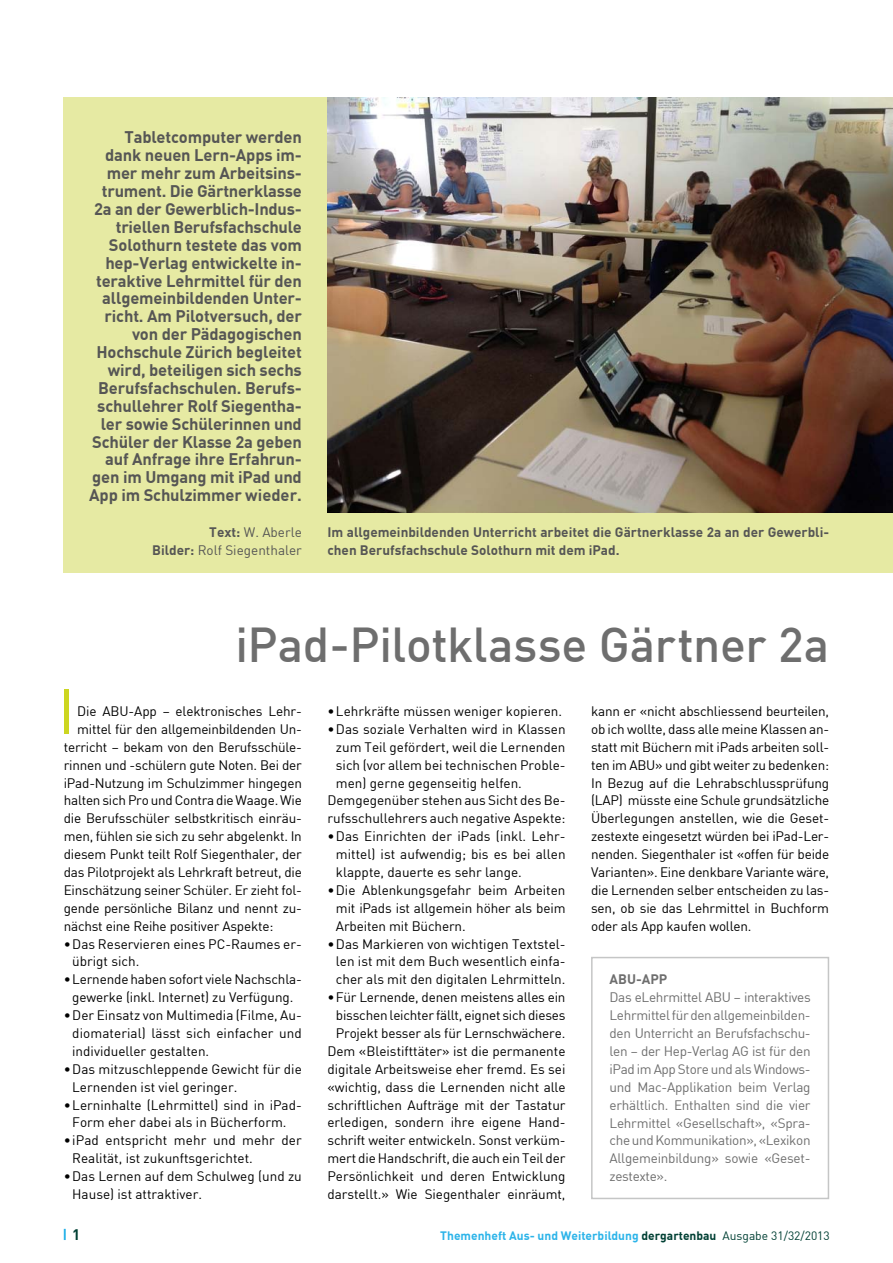
<style>
.page{position:relative;width:893px;height:1263px;background:#fff}
.page>*{position:absolute;margin:0;border:0;box-sizing:border-box;transform-origin:0 0}
.t1{font:500 48px "DIN Offc Pro";letter-spacing:-.005em;color:#6e6e6e}
.t2{font:700 16.5px/17.9px "DIN Offc Pro";letter-spacing:-.01em;color:#565655;text-align:right}
.t3{font:700 15px "DIN Offc Pro";color:#004034}
.t4{font:13.5px/17.9px "DIN Offc Pro";letter-spacing:-.005em;color:#000;text-align:justify}
.t5{font:13.5px/17.9px "DIN Offc Pro";letter-spacing:-.015em;color:#6e6e6e;text-align:justify}
.t6{font:700 13.5px/17.9px "DIN Offc Pro";color:#565655}
.t7{font:13.5px/17.9px "DIN Offc Pro";color:#565655;text-align:right}
.t8{font:700 13.5px "DIN Offc Pro";color:#6e6e6e}
.t9{font:700 12px "DIN Offc Pro";color:#2cb4e9}
.s1{font-weight:700}
.s2{color:#004034}
.s3{font-weight:400;color:#004034}
</style>
<div class="page">
<div style="left:64px;top:98px;width:829px;height:475px;background:#e6eaa3"></div>
<svg style="left:64px;top:1229px;width:2px;height:11px"></svg>
<div style="left:591px;top:957px;width:238px;height:242px;border:2px solid #c5c6c6"></div>
<hr style="left:64px;top:689px;width:4px;height:45px;background:#ccd621">
<img style="left:327px;top:98px;width:566px;height:414px">
<p class="t2" style="left:89px;top:126px;width:214px">Tabletcomputer werden dank neuen Lern-Apps im&shy;mer mehr zum Arbeitsins&shy;trument. Die Gärtnerklasse<br>2a an der Gewerblich-Indus&shy;triellen Berufsfachschule<br>Solothurn testete das vom hep-Verlag entwickelte in&shy;teraktive Lehrmittel für den allgemeinbildenden Unter&shy;richt. Am Pilotversuch, der von der Pädagogischen<br>Hochschule Zürich begleitet wird, beteiligen sich sechs<br>Berufsfachschulen. Berufs&shy;schullehrer Rolf Siegentha&shy;ler sowie Schülerinnen und<br>Schüler der Klasse 2a geben auf Anfrage ihre Erfahrun&shy;gen im Umgang mit iPad und<br>App im Schulzimmer wieder.</p>
<p class="t7" style="left:152px;top:522px;width:151px"><span class="s1">Text:</span> W. Aberle<br><span class="s1">Bilder:</span> Rolf Siegenthaler</p>
<p class="t6" style="left:327px;top:521px;width:503px">Im allgemeinbildenden Unterricht arbeitet die Gärtnerklasse 2a an der Gewerbli&shy;chen Berufsfachschule Solothurn mit dem iPad.</p>
<h1 class="t1" style="left:235px;top:606px;width:595px">iPad-Pilotklasse Gärtner 2a</h1>
<p class="t4" style="left:77px;top:701px;width:224px">Die ABU-App – elektronisches Lehr-</p>
<p class="t4" style="left:77px;top:719px;width:226px">mittel für den allgemeinbildenden Un-</p>
<p class="t4" style="left:64px;top:737px;width:240px">terricht – bekam von den Berufsschüle-</p>
<p class="t4" style="left:64px;top:754px;width:240px">rinnen und -schülern gute Noten. Bei der</p>
<p class="t4" style="left:64px;top:772px;width:240px">iPad-Nutzung im Schulzimmer hingegen</p>
<p class="t4" style="left:64px;top:790px;width:240px">halten sich Pro und Contra die Waage. Wie</p>
<p class="t4" style="left:64px;top:808px;width:240px">die Berufsschüler selbstkritisch einräu-</p>
<p class="t4" style="left:64px;top:826px;width:240px">men, fühlen sie sich zu sehr abgelenkt. In</p>
<p class="t4" style="left:64px;top:844px;width:240px">diesem Punkt teilt Rolf Siegenthaler, der</p>
<p class="t4" style="left:64px;top:862px;width:240px">das Pilotprojekt als Lehrkraft betreut, die</p>
<p class="t4" style="left:64px;top:880px;width:240px">Einschätzung seiner Schüler. Er zieht fol-</p>
<p class="t4" style="left:64px;top:898px;width:240px">gende persönliche Bilanz und nennt zu-</p>
<p class="t4" style="left:64px;top:915px;width:211px">nächst eine Reihe positiver Aspekte:</p>
<p class="t4" style="left:72px;top:933px;width:231px;text-indent:-8px">• Das Reservieren eines PC-Raumes er&shy;übrigt sich.</p>
<p class="t4" style="left:64px;top:969px;width:240px;text-align:center">• Lernende haben sofort viele Nachschla&shy;gewerke (inkl. Internet) zu Verfügung.</p>
<p class="t4" style="left:72px;top:1005px;width:231px;text-indent:-9px">• Der Einsatz von Multimedia (Filme, Au&shy;diomaterial) lässt sich einfacher und individueller gestalten.</p>
<p class="t4" style="left:72px;top:1059px;width:231px;text-indent:-9px">• Das mitzuschleppende Gewicht für die<br>Lernenden ist viel geringer.</p>
<p class="t4" style="left:64px;top:1094px;width:240px;text-align:center">• Lerninhalte (Lehrmittel) sind in iPad-<br>Form eher dabei als in Bücherform.</p>
<p class="t4" style="left:72px;top:1130px;width:231px;text-indent:-9px">• iPad entspricht mehr und mehr der<br>Realität, ist zukunftsgerichtet.</p>
<p class="t4" style="left:72px;top:1166px;width:231px;text-indent:-9px">• Das Lernen auf dem Schulweg (und zu<br>Hause) ist attraktiver.</p>
<p class="t4" style="left:327px;top:701px;width:236px">• Lehrkräfte müssen weniger kopieren.</p>
<p class="t4" style="left:327px;top:719px;width:240px">• Das soziale Verhalten wird in Klassen</p>
<p class="t4" style="left:336px;top:737px;width:231px">zum Teil gefördert, weil die Lernenden</p>
<p class="t4" style="left:336px;top:754px;width:231px">sich (vor allem bei technischen Proble-</p>
<p class="t4" style="left:336px;top:772px;width:187px">men) gerne gegenseitig helfen.</p>
<p class="t4" style="left:327px;top:790px;width:240px">Demgegenüber stehen aus Sicht des Be-</p>
<p class="t4" style="left:327px;top:808px;width:240px">rufsschullehrers auch negative Aspekte:</p>
<p class="t4" style="left:336px;top:826px;width:231px;text-indent:-9px">• Das Einrichten der iPads (inkl. Lehr&shy;mittel) ist aufwendig; bis es bei allen klappte, dauerte es sehr lange.</p>
<p class="t4" style="left:336px;top:880px;width:231px;text-indent:-8px">• Die Ablenkungsgefahr beim Arbeiten mit iPads ist allgemein höher als beim Arbeiten mit Büchern.</p>
<p class="t4" style="left:336px;top:933px;width:231px;text-indent:-8px">• Das Markieren von wichtigen Textstel&shy;len ist mit dem Buch wesentlich einfa&shy;cher als mit den digitalen Lehrmitteln.</p>
<p class="t4" style="left:327px;top:987px;width:240px;text-align:right">• Für Lernende, denen meistens alles ein bisschen leichter fällt, eignet sich dieses Projekt besser als für Lernschwächere.<br>Dem «Bleistifttäter» ist die permanente digitale Arbeitsweise eher fremd. Es sei «wichtig, dass die Lernenden nicht alle schriftlichen Aufträge mit der Tastatur erledigen, sondern ihre eigene Hand&shy;schrift weiter entwickeln. Sonst verküm&shy;mert die Handschrift, die auch ein Teil der Persönlichkeit und deren Entwicklung darstellt.» Wie Siegenthaler einräumt,</p>
<p class="t4" style="left:591px;top:701px;width:240px">kann er «nicht abschliessend beurteilen, ob ich wollte, dass alle meine Klassen an&shy;statt mit Büchern mit iPads arbeiten soll&shy;ten im ABU» und gibt weiter zu bedenken:<br>In Bezug auf die Lehrabschlussprüfung (LAP) müsste eine Schule grundsätzliche Überlegungen anstellen, wie die Geset&shy;zestexte eingesetzt würden bei iPad-Ler&shy;nenden. Siegenthaler ist «offen für beide Varianten». Eine denkbare Variante wäre, die Lernenden selber entscheiden zu las&shy;sen, ob sie das Lehrmittel in Buchform oder als App kaufen wollen.</p>
<p class="t8" style="left:610px;top:968px;width:59px">ABU-APP</p>
<p class="t5" style="left:609px;top:987px;width:203px">Das eLehrmittel ABU – interaktives Lehrmittel für den allgemeinbilden&shy;den Unterricht an Berufsfachschu&shy;len – der Hep-Verlag AG ist für den iPad im App Store und als Windows&shy;und Mac-Applikation beim Verlag erhältlich. Enthalten sind die vier Lehrmittel «Gesellschaft», «Spra&shy;cheundKommunikation»,«Lexikon Allgemeinbildung» sowie «Geset&shy;zestexte».</p>
<p class="t3" style="left:72px;top:1222px;width:10px">1</p>
<p class="t9" style="left:440px;top:1226px;width:391px">Themenheft Aus- und Weiterbildung <span class="s2">dergartenbau</span> <span class="s3">Ausgabe 31/32/2013</span></p>
</div>
